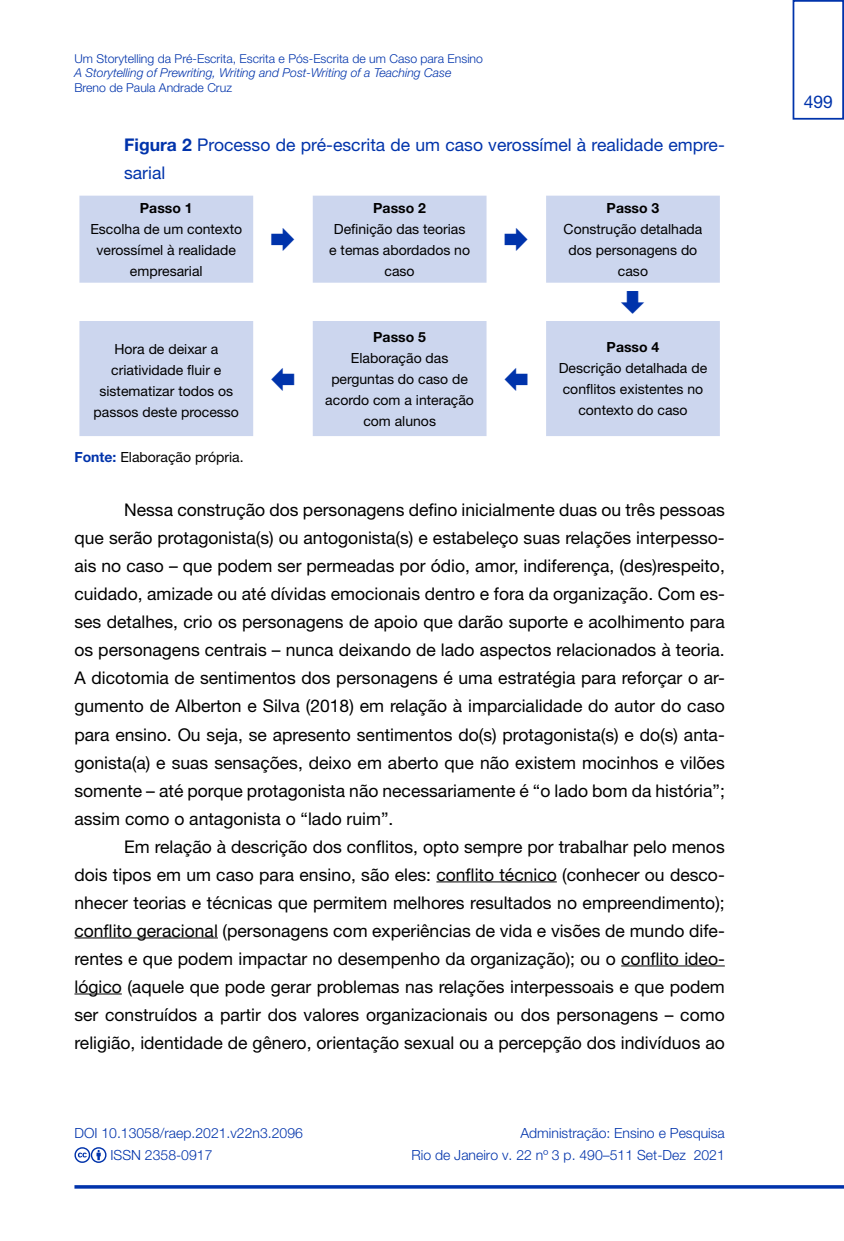
<style>
.page{position:relative;width:844px;height:1241px;background:#fff}
.page>*{position:absolute;margin:0;border:0;box-sizing:border-box;transform-origin:0 0}
.t1{font:17.5px/28px "Helvetica Neue";color:#000;text-align:justify}
.t2{font:17.5px/28px "Helvetica Neue";color:#0033ab}
.t3{font:14px/21px "Helvetica Neue";color:#000;text-align:center}
.t4{font:300 14px/21.7px "Helvetica Neue";color:#0033ab}
.t5{font:700 14px "Helvetica Neue";color:#000}
.t6{font:300 12.25px "Helvetica Neue";color:#0033ab}
.t7{font:italic 300 12.25px "Helvetica Neue";color:#0033ab}
.s1{font-weight:700}
.s2{font-weight:700;color:#0033ab}
</style>
<div class="page">
<svg style="left:74px;top:1185px;width:769px;height:3px;fill:#0033ab"></svg>
<svg style="left:74px;top:1147px;width:32px;height:15px"></svg>
<div style="left:792px;top:0;width:51px;height:120px;border:2px solid #0033ab"></div>
<hr style="left:436px;top:881px;width:120px;height:1px;background:#000">
<hr style="left:74px;top:937px;width:144px;height:1px;background:#000">
<hr style="left:621px;top:965px;width:103px;height:1px;background:#000">
<hr style="left:74px;top:993px;width:48px;height:1px;background:#000">
<svg style="left:79px;top:196px;width:640px;height:240px;fill:#ccd6ee"></svg>
<svg style="left:271px;top:228px;width:23px;height:23px"></svg>
<svg style="left:505px;top:228px;width:22px;height:23px"></svg>
<svg style="left:621px;top:291px;width:23px;height:23px"></svg>
<svg style="left:271px;top:367px;width:23px;height:23px"></svg>
<svg style="left:505px;top:367px;width:22px;height:23px"></svg>
<p class="t6" style="left:74px;top:48px;width:410px">Um Storytelling da Pré-Escrita, Escrita e Pós-Escrita de um Caso para Ensino</p>
<p class="t7" style="left:74px;top:63px;width:378px">A Storytelling of Prewriting, Writing and Post-Writing of a Teaching Case</p>
<p class="t6" style="left:74px;top:78px;width:159px">Breno de Paula Andrade Cruz</p>
<p class="t2" style="left:124px;top:131px;width:602px"><span class="s1">Figura 2</span> Processo de pré-escrita de um caso verossímel à realidade empre&shy;sarial</p>
<p class="t5" style="left:140px;top:199px;width:54px">Passo 1</p>
<p class="t3" style="left:90px;top:219px;width:153px">Escolha de um contexto verossímel à realidade empresarial</p>
<p class="t5" style="left:373px;top:199px;width:54px">Passo 2</p>
<p class="t3" style="left:329px;top:219px;width:142px">Definição das teorias e temas abordados no caso</p>
<p class="t5" style="left:606px;top:199px;width:54px">Passo 3</p>
<p class="t3" style="left:563px;top:219px;width:140px">Construção detalhada dos personagens do caso</p>
<p class="t3" style="left:94px;top:339px;width:147px">Hora de deixar a criatividade fluir e sistematizar todos os passos deste processo</p>
<p class="t5" style="left:373px;top:328px;width:54px">Passo 5</p>
<p class="t3" style="left:325px;top:348px;width:150px">Elaboração das perguntas do caso de acordo com a interação com alunos</p>
<p class="t5" style="left:606px;top:338px;width:54px">Passo 4</p>
<p class="t3" style="left:558px;top:358px;width:150px">Descrição detalhada de conflitos existentes no contexto do caso</p>
<p class="t3" style="left:74px;top:447px;width:171px"><span class="s2">Fonte:</span> Elaboração própria.</p>
<p class="t1" style="left:74px;top:497px;width:651px;text-indent:50px">Nessa construção dos personagens defino inicialmente duas ou três pessoas que serão protagonista(s) ou antogonista(s) e estabeleço suas relações interpesso&shy;ais no caso – que podem ser permeadas por ódio, amor, indiferença, (des)respeito, cuidado, amizade ou até dívidas emocionais dentro e fora da organização. Com es&shy;ses detalhes, crio os personagens de apoio que darão suporte e acolhimento para os personagens centrais – nunca deixando de lado aspectos relacionados à teoria.<br>A dicotomia de sentimentos dos personagens é uma estratégia para reforçar o ar&shy;gumento de Alberton e Silva (2018) em relação à imparcialidade do autor do caso para ensino. Ou seja, se apresento sentimentos do(s) protagonista(s) e do(s) anta&shy;gonista(a) e suas sensações, deixo em aberto que não existem mocinhos e vilões somente – até porque protagonista não necessariamente é “o lado bom da história”; assim como o antagonista o “lado ruim”.</p>
<p class="t1" style="left:74px;top:833px;width:651px;text-indent:50px">Em relação à descrição dos conflitos, opto sempre por trabalhar pelo menos dois tipos em um caso para ensino, são eles: conflito técnico (conhecer ou desco&shy;nhecer teorias e técnicas que permitem melhores resultados no empreendimento); conflito geracional (personagens com experiências de vida e visões de mundo dife&shy;rentes e que podem impactar no desempenho da organização); ou o conflito ideo&shy;lógico (aquele que pode gerar problemas nas relações interpessoais e que podem ser construídos a partir dos valores organizacionais ou dos personagens – como religião, identidade de gênero, orientação sexual ou a percepção dos indivíduos ao</p>
<p class="t4" style="left:110px;top:1120px;width:194px;text-indent:-36px">DOI 10.13058/raep.2021.v22n3.2096<br>ISSN 2358-0917</p>
<p class="t4" style="left:411px;top:1120px;width:315px;text-align:right">Administração: Ensino e Pesquisa<br>Rio de Janeiro v. 22 nº 3 p. 490–511 Set-Dez 2021</p>
<p class="t2" style="left:803px;top:89px;width:31px">499</p>
</div>
